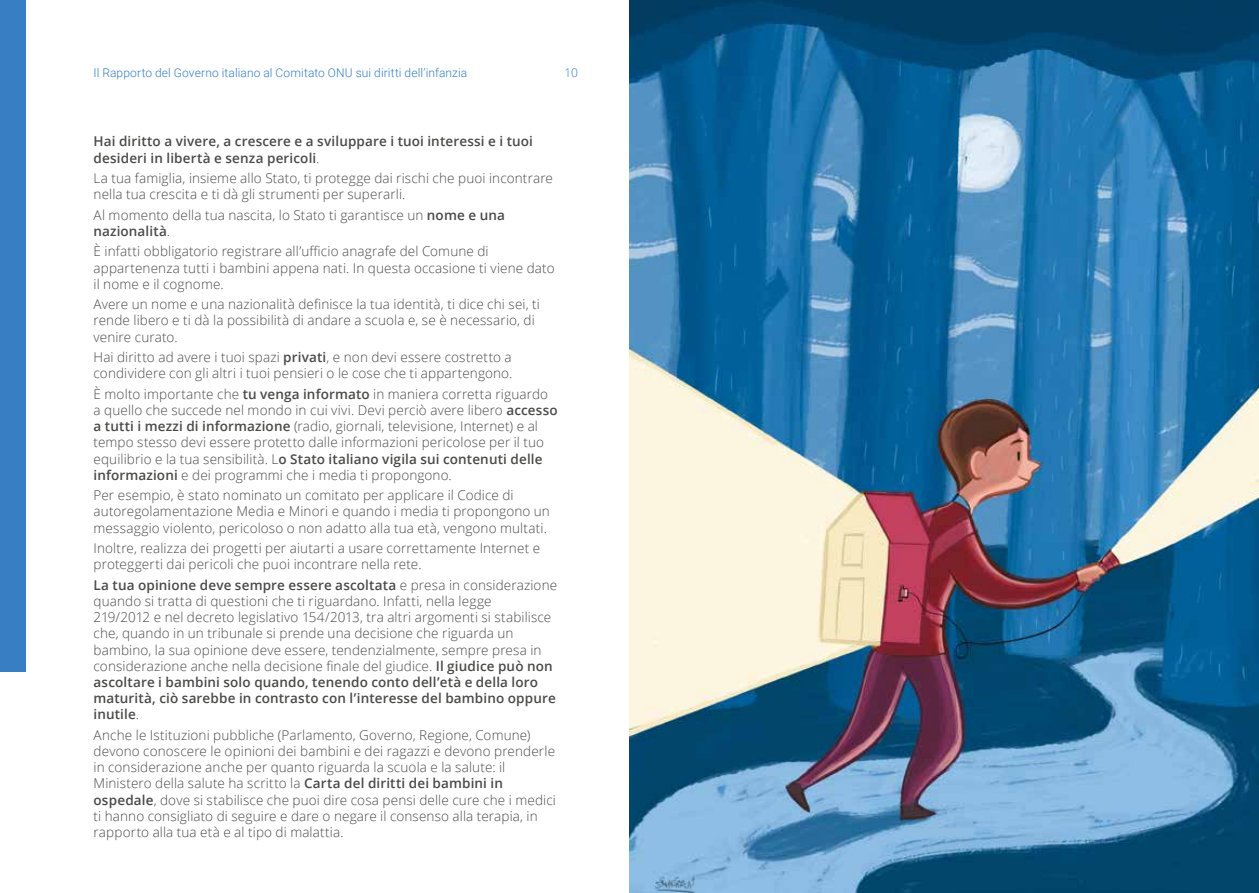
<style>
.page{position:relative;width:1259px;height:893px;background:#fff}
.page>*{position:absolute;margin:0;border:0;box-sizing:border-box;transform-origin:0 0}
.t1{font:300 13.5px/16.2px "Open Sans";letter-spacing:.01em;color:#4a4a49}
.t2{font:600 13.5px/16.2px "Open Sans";letter-spacing:.01em;color:#4a4a49}
.t3{font:300 12px "Roboto";letter-spacing:.01em;color:#377ec2}
.t4{font:300 12px "Open Sans";color:#377ec2}
.s1{font-weight:300}
.s2{font-weight:600}
</style>
<div class="page">
<div style="left:0;top:0;width:26px;height:672px;background:#377ec2"></div>
<img style="left:629px;top:0;width:630px;height:893px">
<p class="t3" style="left:94px;top:64px;width:375px">Il Rapporto del Governo italiano al Comitato ONU sui diritti dell’infanzia</p>
<p class="t4" style="left:564px;top:65px;width:15px">10</p>
<p class="t2" style="left:94px;top:133px;width:441px">Hai diritto a vivere, a crescere e a sviluppare i tuoi interessi e i tuoi desideri in libertà e senza pericoli<span class="s1">.</span></p>
<p class="t1" style="left:94px;top:170px;width:461px">La tua famiglia, insieme allo Stato, ti protegge dai rischi che puoi incontrare nella tua crescita e ti dà gli strumenti per superarli.</p>
<p class="t1" style="left:94px;top:206px;width:413px">Al momento della tua nascita, lo Stato ti garantisce un <span class="s2">nome e una nazionalità</span>.</p>
<p class="t1" style="left:94px;top:243px;width:462px">È infatti obbligatorio registrare all’ufficio anagrafe del Comune di appartenenza tutti i bambini appena nati. In questa occasione ti viene dato il nome e il cognome.</p>
<p class="t1" style="left:94px;top:296px;width:448px">Avere un nome e una nazionalità definisce la tua identità, ti dice chi sei, ti rende libero e ti dà la possibilità di andare a scuola e, se è necessario, di venire curato.</p>
<p class="t1" style="left:94px;top:349px;width:420px">Hai diritto ad avere i tuoi spazi <span class="s2">privati</span>, e non devi essere costretto a condividere con gli altri i tuoi pensieri o le cose che ti appartengono.</p>
<p class="t1" style="left:94px;top:385px;width:466px">È molto importante che <span class="s2">tu venga informato</span> in maniera corretta riguardo a quello che succede nel mondo in cui vivi. Devi perciò avere libero <span class="s2">accesso a tutti i mezzi di informazione</span> (radio, giornali, televisione, Internet) e al tempo stesso devi essere protetto dalle informazioni pericolose per il tuo equilibrio e la tua sensibilità. L<span class="s2">o Stato italiano vigila sui contenuti delle informazioni</span> e dei programmi che i media ti propongono.</p>
<p class="t1" style="left:94px;top:487px;width:458px">Per esempio, è stato nominato un comitato per applicare il Codice di autoregolamentazione Media e Minori e quando i media ti propongono un messaggio violento, pericoloso o non adatto alla tua età, vengono multati.</p>
<p class="t1" style="left:94px;top:540px;width:448px">Inoltre, realizza dei progetti per aiutarti a usare correttamente Internet e proteggerti dai pericoli che puoi incontrare nella rete.</p>
<p class="t1" style="left:94px;top:576px;width:465px"><span class="s2">La tua opinione deve sempre essere ascoltata</span> e presa in considerazione quando si tratta di questioni che ti riguardano. Infatti, nella legge<br>219/2012 e nel decreto legislativo 154/2013, tra altri argomenti si stabilisce che, quando in un tribunale si prende una decisione che riguarda un bambino, la sua opinione deve essere, tendenzialmente, sempre presa in considerazione anche nella decisione finale del giudice. <span class="s2">Il giudice può non ascoltare i bambini solo quando, tenendo conto dell’età e della loro maturità, ciò sarebbe in contrasto con l’interesse del bambino oppure inutile</span>.</p>
<p class="t1" style="left:94px;top:726px;width:464px">Anche le Istituzioni pubbliche (Parlamento, Governo, Regione, Comune) devono conoscere le opinioni dei bambini e dei ragazzi e devono prenderle in considerazione anche per quanto riguarda la scuola e la salute: il Ministero della salute ha scritto la <span class="s2">Carta del diritti dei bambini in ospedale</span>, dove si stabilisce che puoi dire cosa pensi delle cure che i medici ti hanno consigliato di seguire e dare o negare il consenso alla terapia, in rapporto alla tua età e al tipo di malattia.</p>
</div>
